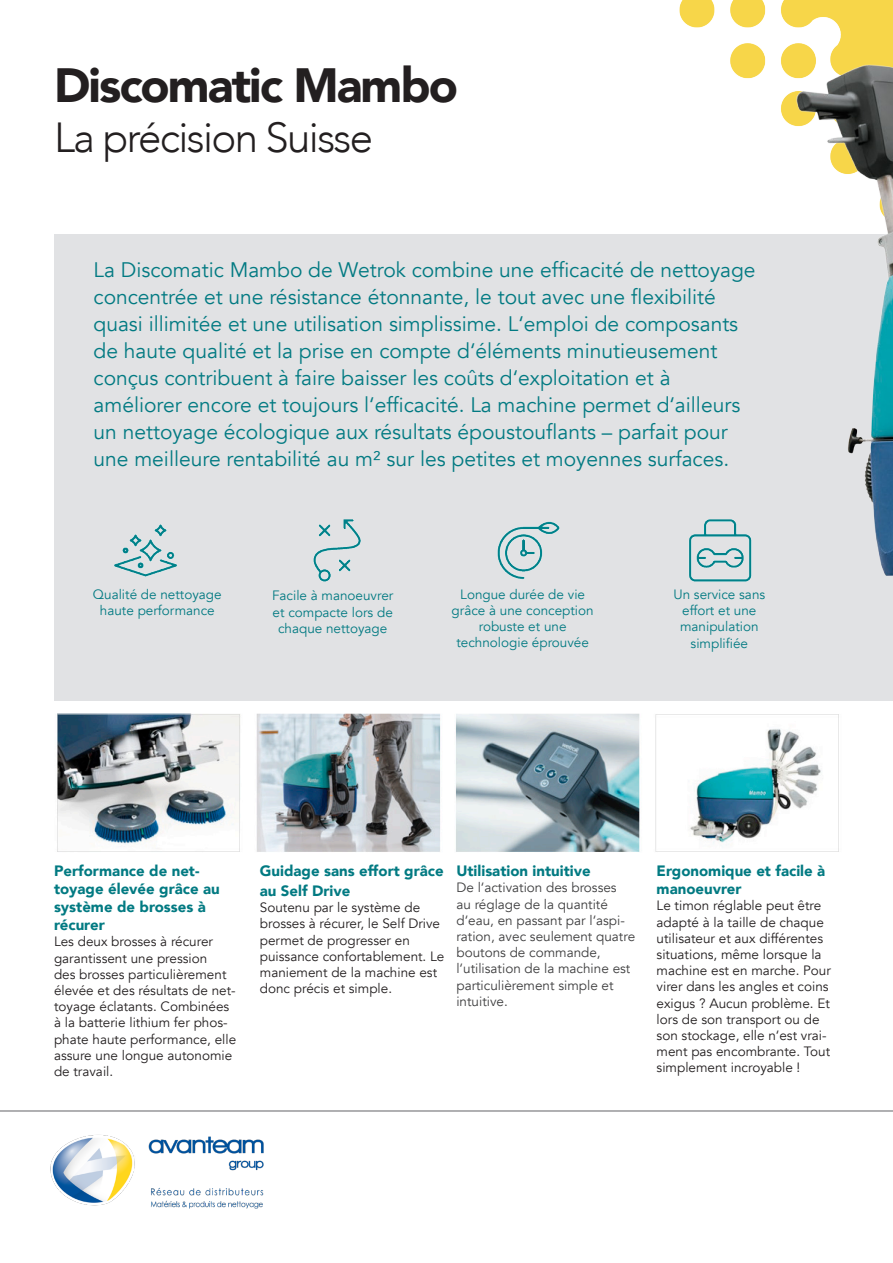
<style>
.page{position:relative;width:893px;height:1263px;background:#fff}
.page>*{position:absolute;margin:0;border:0;box-sizing:border-box;transform-origin:0 0}
.t1{font:900 48px "Avenir";letter-spacing:-.04em;color:#231f20}
.t2{font:300 42px "Avenir";letter-spacing:-.04em;color:#231f20}
.t3{font:21px "Avenir";color:#027a82}
.t4{font:900 15px/18px "Avenir";color:#027a82}
.t5{font:13.5px/16.2px "Avenir";color:#231f20}
.t6{font:13.5px/16.2px "Avenir";color:#027a82}
.t7{font:13.5px/16.2px "Avenir";color:#3e3e3f}
</style>
<div class="page">
<img style="left:679px;top:0;width:214px;height:79px">
<div style="left:54px;top:234px;width:839px;height:466px;background:#e1e2e4"></div>
<img style="left:749px;top:62px;width:144px;height:514px">
<img style="left:114px;top:504px;width:688px;height:78px">
<img style="left:57px;top:713px;width:782px;height:139px">
<hr style="left:0;top:1110px;width:893px;height:1px;background:#636366">
<img style="left:42px;top:1110px;width:316px;height:99px">
<p class="t1" style="left:54px;top:44px;width:406px">Discomatic Mambo</p>
<p class="t2" style="left:54px;top:113px;width:321px">La précision Suisse</p>
<p class="t3" style="left:94px;top:257px;width:664px">La Discomatic Mambo de Wetrok combine une efficacité de nettoyage</p>
<p class="t3" style="left:94px;top:284px;width:624px">concentrée et une résistance étonnante, le tout avec une flexibilité</p>
<p class="t3" style="left:94px;top:311px;width:646px">quasi illimitée et une utilisation simplissime. L‘emploi de composants</p>
<p class="t3" style="left:94px;top:338px;width:625px">de haute qualité et la prise en compte d‘éléments minutieusement</p>
<p class="t3" style="left:94px;top:365px;width:579px">conçus contribuent à faire baisser les coûts d‘exploitation et à</p>
<p class="t3" style="left:94px;top:392px;width:648px">améliorer encore et toujours l‘efficacité. La machine permet d‘ailleurs</p>
<p class="t3" style="left:94px;top:419px;width:636px">un nettoyage écologique aux résultats époustouflants – parfait pour</p>
<p class="t3" style="left:94px;top:446px;width:637px">une meilleure rentabilité au m² sur les petites et moyennes surfaces.</p>
<p class="t6" style="left:93px;top:586px;width:130px">Qualité de nettoyage</p>
<p class="t6" style="left:100px;top:603px;width:116px">haute performance</p>
<p class="t6" style="left:272px;top:588px;width:123px">Facile à manoeuvrer</p>
<p class="t6" style="left:273px;top:604px;width:122px">et compacte lors de</p>
<p class="t6" style="left:278px;top:620px;width:111px">chaque nettoyage</p>
<p class="t6" style="left:460px;top:586px;width:126px">Longue durée de vie</p>
<p class="t6" style="left:452px;top:602px;width:144px">grâce à une conception</p>
<p class="t6" style="left:479px;top:619px;width:89px">robuste et une</p>
<p class="t6" style="left:456px;top:635px;width:134px">technologie éprouvée</p>
<p class="t6" style="left:673px;top:586px;width:93px">Un service sans</p>
<p class="t6" style="left:680px;top:603px;width:80px">effort et une manipulation</p>
<p class="t6" style="left:691px;top:635px;width:59px">simplifiée</p>
<p class="t4" style="left:54px;top:861px;width:167px">Performance de net&shy;toyage élevée grâce au système de brosses à récurer</p>
<p class="t5" style="left:54px;top:934px;width:184px">Les deux brosses à récurer garantissent une pression<br>des brosses particulièrement élevée et des résultats de net&shy;toyage éclatants. Combinées à la batterie lithium fer phos&shy;phate haute performance, elle assure une longue autonomie de travail.</p>
<p class="t4" style="left:260px;top:861px;width:185px;line-height:19.8px">Guidage sans effort grâce au Self Drive</p>
<p class="t5" style="left:260px;top:900px;width:186px">Soutenu par le système de brosses à récurer, le Self Drive permet de progresser en puissance confortablement. Le maniement de la machine est donc précis et simple.</p>
<p class="t4" style="left:456px;top:861px;width:136px">Utilisation intuitive</p>
<p class="t7" style="left:456px;top:880px;width:180px">De l‘activation des brosses<br>au réglage de la quantité d‘eau, en passant par l‘aspi&shy;ration, avec seulement quatre boutons de commande, l‘utilisation de la machine est particulièrement simple et intuitive.</p>
<p class="t4" style="left:657px;top:861px;width:170px">Ergonomique et facile à manoeuvrer</p>
<p class="t5" style="left:657px;top:898px;width:176px">Le timon réglable peut être adapté à la taille de chaque utilisateur et aux différentes situations, même lorsque la machine est en marche. Pour virer dans les angles et coins exigus ? Aucun problème. Et lors de son transport ou de son stockage, elle n‘est vrai&shy;ment pas encombrante. Tout simplement incroyable !</p>
</div>
